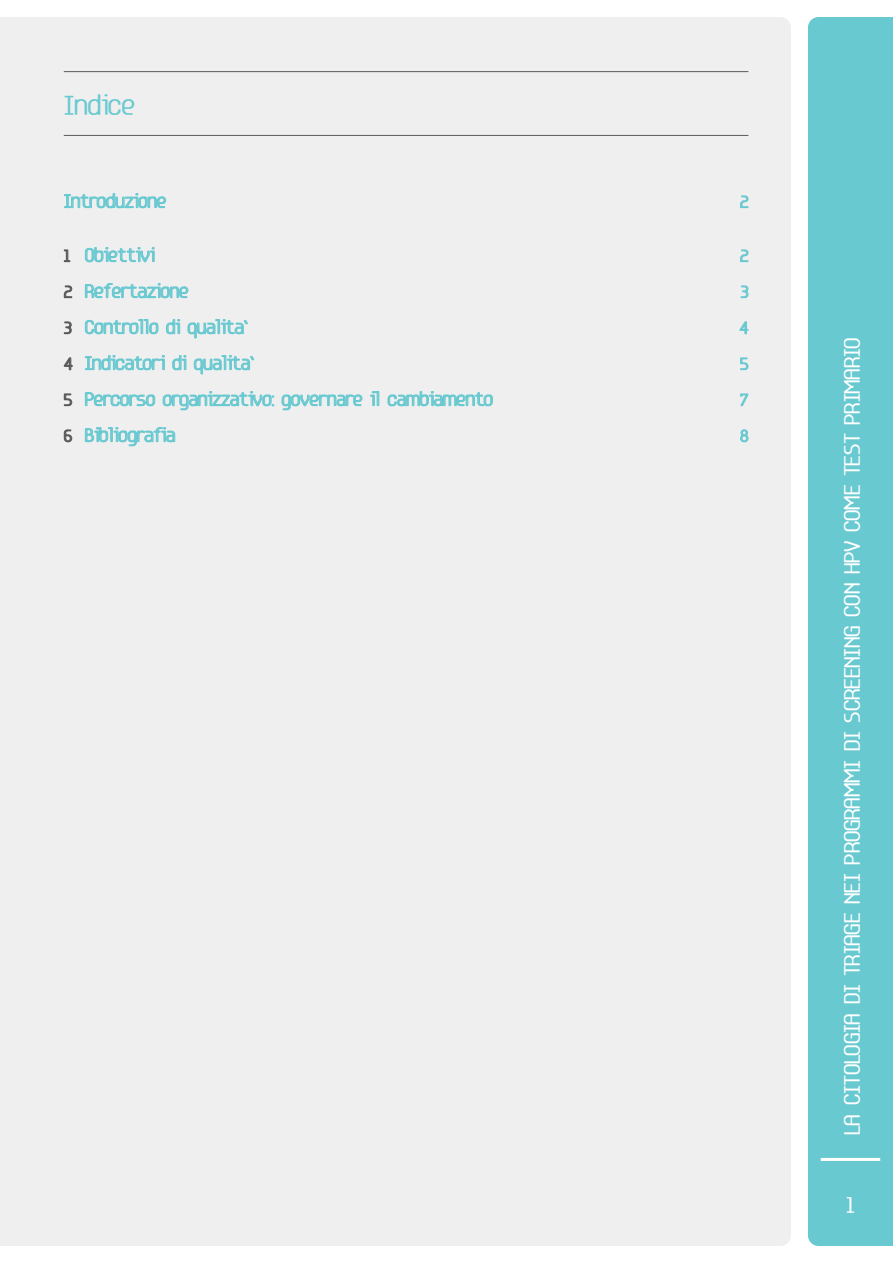
<style>
.page{position:relative;width:893px;height:1263px;background:#fff}
.page>*{position:absolute;margin:0;border:0;box-sizing:border-box;transform-origin:0 0}
.t1{font:21.75px "Base 5";color:#68c9d0}
.t2{font:18px "Base 5";color:#fff}
.t3{font:15px "Base 5";color:#68c9d0}
.t4{font:13.5px "Base 5";color:#68c9d0}
.s1{font-size:13.5px;color:#58595b}
</style>
<div class="page">
<div style="left:808px;top:17px;width:85px;height:1229px;background:#68c9d0"></div>
<hr style="left:821px;top:1158px;width:59px;height:3px;background:#fff">
<div style="left:1px;top:17px;width:790px;height:1229px;background:#efeff0"></div>
<hr style="left:64px;top:71px;width:684px;height:1px;background:#58595b">
<hr style="left:64px;top:135px;width:684px;height:1px;background:#58595b">
<svg style="left:64px;top:193px;width:102px;height:15px"></svg>
<svg style="left:740px;top:196px;width:8px;height:12px"></svg>
<svg style="left:64px;top:250px;width:6px;height:12px"></svg>
<svg style="left:85px;top:247px;width:69px;height:15px"></svg>
<svg style="left:740px;top:250px;width:8px;height:12px"></svg>
<svg style="left:64px;top:286px;width:8px;height:12px"></svg>
<svg style="left:85px;top:283px;width:103px;height:15px"></svg>
<svg style="left:741px;top:286px;width:7px;height:12px"></svg>
<svg style="left:64px;top:322px;width:8px;height:12px"></svg>
<svg style="left:85px;top:319px;width:73px;height:15px"></svg>
<svg style="left:166px;top:319px;width:14px;height:15px"></svg>
<svg style="left:188px;top:319px;width:60px;height:19px"></svg>
<svg style="left:740px;top:322px;width:8px;height:12px"></svg>
<svg style="left:64px;top:358px;width:9px;height:12px"></svg>
<svg style="left:85px;top:355px;width:80px;height:15px"></svg>
<svg style="left:172px;top:355px;width:14px;height:15px"></svg>
<svg style="left:194px;top:355px;width:60px;height:19px"></svg>
<svg style="left:740px;top:358px;width:8px;height:12px"></svg>
<svg style="left:64px;top:394px;width:8px;height:12px"></svg>
<svg style="left:85px;top:392px;width:70px;height:14px"></svg>
<svg style="left:163px;top:391px;width:111px;height:19px"></svg>
<svg style="left:282px;top:395px;width:80px;height:15px"></svg>
<svg style="left:370px;top:391px;width:9px;height:15px"></svg>
<svg style="left:388px;top:391px;width:105px;height:15px"></svg>
<svg style="left:740px;top:393px;width:8px;height:13px"></svg>
<svg style="left:64px;top:430px;width:8px;height:12px"></svg>
<svg style="left:85px;top:427px;width:90px;height:19px"></svg>
<svg style="left:740px;top:429px;width:8px;height:13px"></svg>
<svg style="left:0;top:17px;width:1px;height:1229px"></svg>
<h1 class="t1" style="left:64px;top:92px;width:73px">Indice</h1>
<p class="t3" style="left:64px;top:191px;width:104px">Introduzione</p>
<p class="t4" style="left:740px;top:193px;width:10px">2</p>
<p class="t3" style="left:64px;top:245px;width:92px"><span class="s1">1</span> Obiettivi</p>
<p class="t4" style="left:740px;top:247px;width:10px">2</p>
<p class="t3" style="left:64px;top:281px;width:126px"><span class="s1">2</span> Refertazione</p>
<p class="t4" style="left:740px;top:283px;width:9px">3</p>
<p class="t3" style="left:64px;top:317px;width:185px"><span class="s1">3</span> Controllo di qualita`</p>
<p class="t4" style="left:739px;top:319px;width:10px">4</p>
<p class="t3" style="left:64px;top:353px;width:192px"><span class="s1">4</span> Indicatori di qualita`</p>
<p class="t4" style="left:740px;top:355px;width:10px">5</p>
<p class="t3" style="left:64px;top:389px;width:431px"><span class="s1">5</span> Percorso organizzativo: governare il cambiamento</p>
<p class="t4" style="left:740px;top:391px;width:10px">7</p>
<p class="t3" style="left:64px;top:425px;width:113px"><span class="s1">6</span> Bibliografia</p>
<p class="t4" style="left:740px;top:427px;width:10px">8</p>
<p class="t2" style="left:841px;top:1135px;width:799px;rotate:-90deg">LA CITOLOGIA DI TRIAGE NEI PROGRAMMI DI SCREENING CON HPV COME TEST PRIMARIO</p>
<p class="t2" style="left:846px;top:1194px;width:10px">1</p>
</div>
